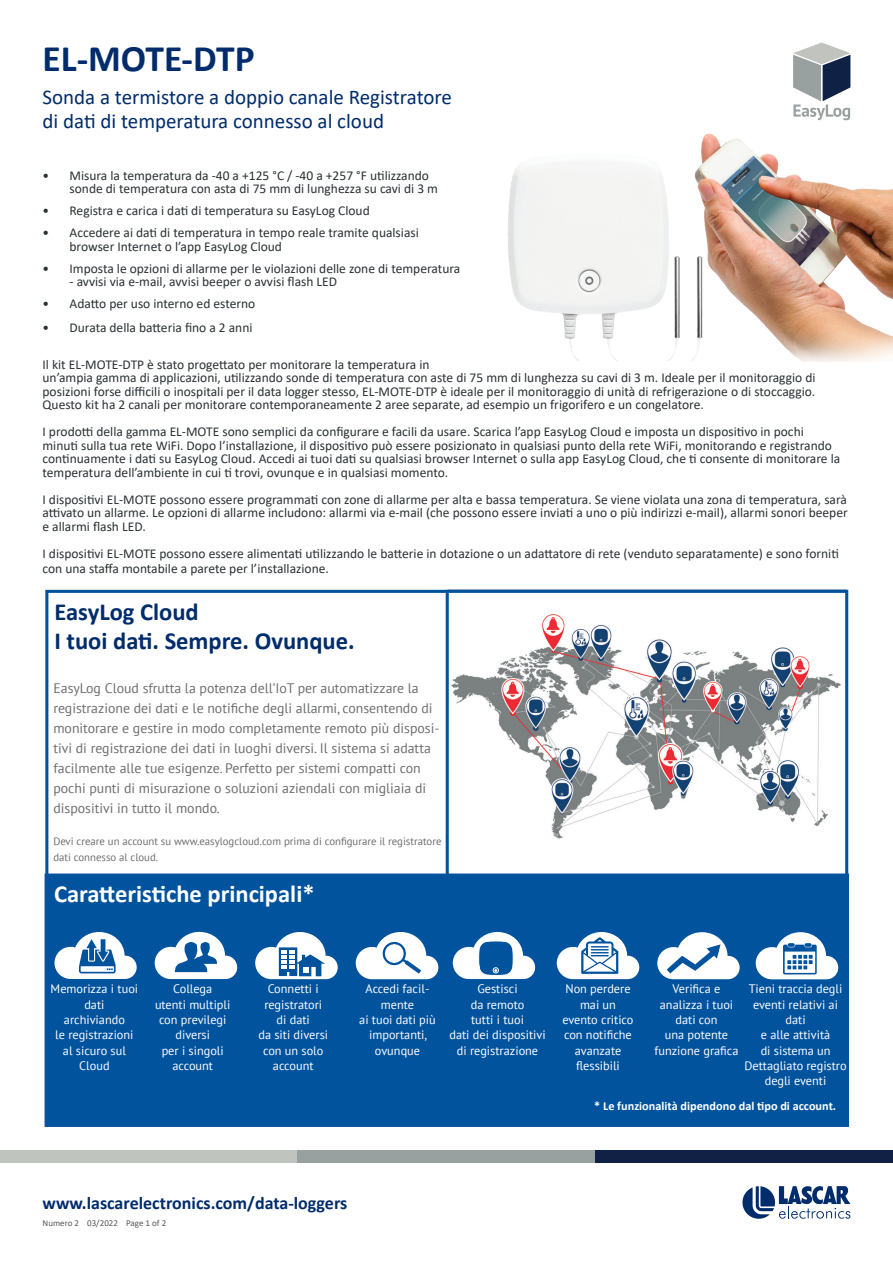
<style>
.page{position:relative;width:893px;height:1263px;background:#fff}
.page>*{position:absolute;margin:0;border:0;box-sizing:border-box;transform-origin:0 0}
.t1{font:700 37.5px "Calibri";color:#002c6b}
.t2{font:700 24.6px/29.5px "Calibri";color:#002c6b}
.t3{font:700 24.6px "Calibri";color:#fff}
.t4{font:21px/24px "Calibri";color:#002c6b}
.t5{font:700 18px "Calibri";color:#002c6b}
.t6{font:13.8px/20px "PT Sans";color:#6c6d70}
.t7{font:13.5px/13.5px "Calibri";color:#2a3134}
.t8{font:12.3px/15.3px "PT Sans";color:#fff;text-align:center}
.t9{font:700 12.3px "Calibri";color:#fff}
.t10{font:10.8px/15.3px "PT Sans";color:#6c6d70}
.t11{font:9px "Calibri";color:#57585a}
</style>
<div class="page">
<div style="left:595px;top:1150px;width:298px;height:13px;background:#112146"></div>
<div style="left:0;top:1150px;width:298px;height:13px;background:#c0c4bf"></div>
<div style="left:298px;top:1150px;width:297px;height:13px;background:#99a0a0"></div>
<svg style="left:742px;top:1186px;width:108px;height:33px"></svg>
<svg style="left:793px;top:43px;width:57px;height:77px"></svg>
<img style="left:451px;top:614px;width:391px;height:225px">
<hr style="left:446px;top:590px;width:3px;height:292px;background:#01539e">
<div style="left:45px;top:873px;width:804px;height:254px;background:#01539e;border:2px solid #01539e"></div>
<svg style="left:756px;top:932px;width:82px;height:47px"></svg>
<svg style="left:657px;top:932px;width:83px;height:47px"></svg>
<svg style="left:557px;top:932px;width:82px;height:47px"></svg>
<svg style="left:453px;top:932px;width:82px;height:48px"></svg>
<svg style="left:356px;top:932px;width:82px;height:47px"></svg>
<svg style="left:255px;top:932px;width:83px;height:47px"></svg>
<svg style="left:155px;top:932px;width:82px;height:47px"></svg>
<svg style="left:54px;top:932px;width:83px;height:47px"></svg>
<img style="left:507px;top:173px;width:7px;height:121px">
<img style="left:514px;top:133px;width:379px;height:228px">
<h1 class="t1" style="left:43px;top:32px;width:214px">EL-MOTE-DTP</h1>
<h3 class="t4" style="left:43px;top:84px;width:411px">Sonda a termistore a doppio canale Registratore di dati di temperatura connesso al cloud</h3>
<p class="t7" style="left:70px;top:168px;width:370px;text-indent:-27px">• Misura la temperatura da -40 a +125 °C / -40 a +257 °F utilizzando sonde di temperatura con asta di 75 mm di lunghezza su cavi di 3 m</p>
<p class="t7" style="left:43px;top:204px;width:329px">• Registra e carica i dati di temperatura su EasyLog Cloud</p>
<p class="t7" style="left:70px;top:226px;width:351px;text-indent:-27px">• Accedere ai dati di temperatura in tempo reale tramite qualsiasi browser Internet o l’app EasyLog Cloud</p>
<p class="t7" style="left:43px;top:261px;width:419px">• Imposta le opzioni di allarme per le violazioni delle zone di temperatura</p>
<p class="t7" style="left:70px;top:275px;width:269px">- avvisi via e-mail, avvisi beeper o avvisi flash LED</p>
<p class="t7" style="left:43px;top:297px;width:214px">• Adatto per uso interno ed esterno</p>
<p class="t7" style="left:43px;top:320px;width:212px">• Durata della batteria fino a 2 anni</p>
<p class="t7" style="left:43px;top:357px;width:774px">Il kit EL-MOTE-DTP è stato progettato per monitorare la temperatura in<br>un’ampia gamma di applicazioni, utilizzando sonde di temperatura con aste di 75 mm di lunghezza su cavi di 3 m. Ideale per il monitoraggio di posizioni forse difficili o inospitali per il data logger stesso, EL-MOTE-DTP è ideale per il monitoraggio di unità di refrigerazione o di stoccaggio.<br>Questo kit ha 2 canali per monitorare contemporaneamente 2 aree separate, ad esempio un frigorifero e un congelatore.</p>
<p class="t7" style="left:43px;top:425px;width:799px">I prodotti della gamma EL-MOTE sono semplici da configurare e facili da usare. Scarica l’app EasyLog Cloud e imposta un dispositivo in pochi minuti sulla tua rete WiFi. Dopo l’installazione, il dispositivo può essere posizionato in qualsiasi punto della rete WiFi, monitorando e registrando continuamente i dati su EasyLog Cloud. Accedi ai tuoi dati su qualsiasi browser Internet o sulla app EasyLog Cloud, che ti consente di monitorare la temperatura dell’ambiente in cui ti trovi, ovunque e in qualsiasi momento.</p>
<p class="t7" style="left:43px;top:492px;width:807px;text-align:justify">I dispositivi EL-MOTE possono essere programmati con zone di allarme per alta e bassa temperatura. Se viene violata una zona di temperatura, sarà attivato un allarme. Le opzioni di allarme includono: allarmi via e-mail (che possono essere inviati a uno o più indirizzi e-mail), allarmi sonori beeper e allarmi flash LED.</p>
<p class="t7" style="left:43px;top:545px;width:798px;line-height:15px">I dispositivi EL-MOTE possono essere alimentati utilizzando le batterie in dotazione o un adattatore di rete (venduto separatamente) e sono forniti con una staffa montabile a parete per l’installazione.</p>
<h2 class="t2" style="left:54px;top:596px;width:302px">EasyLog Cloud<br>I tuoi dati. Sempre. Ovunque.</h2>
<p class="t6" style="left:53px;top:678px;width:387px">EasyLog Cloud sfrutta la potenza dell’IoT per automatizzare la registrazione dei dati e le notifiche degli allarmi, consentendo di monitorare e gestire in modo completamente remoto più disposi&shy;tivi di registrazione dei dati in luoghi diversi. Il sistema si adatta facilmente alle tue esigenze. Perfetto per sistemi compatti con pochi punti di misurazione o soluzioni aziendali con migliaia di dispositivi in tutto il mondo.</p>
<p class="t10" style="left:53px;top:834px;width:390px">Devi creare un account su www.easylogcloud.com prima di configurare il registratore dati connesso al cloud.</p>
<h2 class="t3" style="left:54px;top:877px;width:262px">Caratteristiche principali*</h2>
<p class="t8" style="left:51px;top:981px;width:89px">Memorizza i tuoi dati<br>archiviando<br>le registrazioni al sicuro sul<br>Cloud</p>
<p class="t8" style="left:155px;top:981px;width:77px">Collega<br>utenti multipli con previlegi diversi<br>per i singoli account</p>
<p class="t8" style="left:258px;top:981px;width:71px">Connetti i registratori di dati<br>da siti diversi con un solo account</p>
<p class="t8" style="left:359px;top:981px;width:78px">Accedi facil&shy;mente<br>ai tuoi dati più importanti, ovunque</p>
<p class="t8" style="left:449px;top:981px;width:98px">Gestisci<br>da remoto<br>tutti i tuoi<br>dati dei dispositivi di registrazione</p>
<p class="t8" style="left:562px;top:981px;width:72px">Non perdere mai un evento critico con notifiche avanzate flessibili</p>
<p class="t8" style="left:654px;top:981px;width:85px">Verifica e analizza i tuoi dati con<br>una potente funzione grafica</p>
<p class="t8" style="left:744px;top:981px;width:104px">Tieni traccia degli eventi relativi ai dati<br>e alle attività<br>di sistema un<br>Dettagliato registro degli eventi</p>
<h3 class="t5" style="left:43px;top:1190px;width:306px">www.lascarelectronics.com/data-loggers</h3>
<p class="t11" style="left:43px;top:1216px;width:125px">Numero 2 03/2022 Page 1 of 2</p>
<p class="t9" style="left:594px;top:1097px;width:243px">* Le funzionalità dipendono dal tipo di account.</p>
</div>
